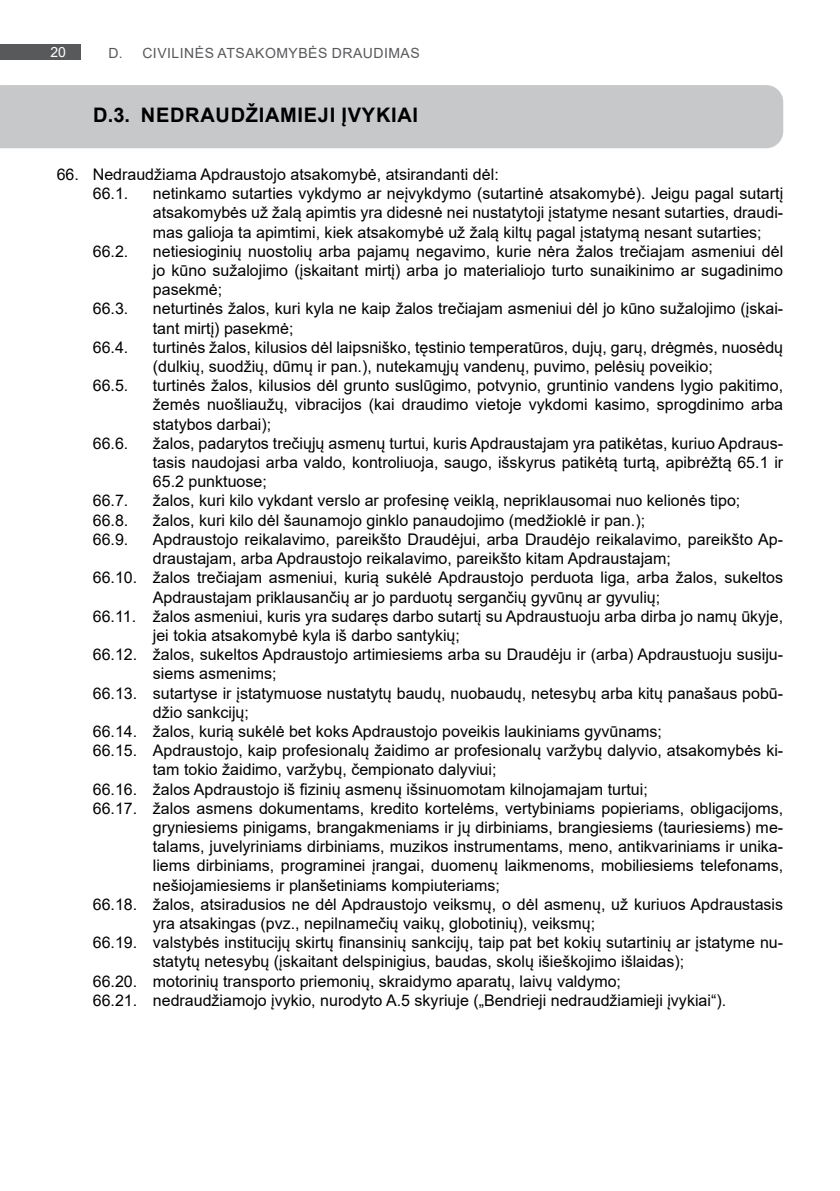
<style>
.page{position:relative;width:840px;height:1191px;background:#fff}
.page>*{position:absolute;margin:0;border:0;box-sizing:border-box;transform-origin:0 0}
.t1{font:700 20px "Arial";letter-spacing:.035em;color:#000}
.t2{font:16px/19.2px "Arial";color:#000;text-align:justify}
.t3{font:14px "Arial";letter-spacing:.035em;color:#58595b}
.t4{font:14px "Arial";color:#fff}
</style>
<div class="page">
<div style="left:0;top:44px;width:80px;height:16px;background:#58595b"></div>
<div style="left:0;top:85px;width:782px;height:63px;background:#c7c8ca"></div>
<p class="t4" style="left:50px;top:43px;width:17px">20</p>
<p class="t3" style="left:108px;top:44px;width:313px">D. CIVILINĖS ATSAKOMYBĖS DRAUDIMAS</p>
<p class="t1" style="left:93px;top:101px;width:326px">D.3. NEDRAUDŽIAMIEJI ĮVYKIAI</p>
<p class="t2" style="left:93px;top:165px;width:407px;text-indent:-36px">66. Nedraudžiama Apdraustojo atsakomybė, atsirandanti dėl:<br>66.1.</p>
<p class="t2" style="left:153px;top:184px;width:631px">netinkamo sutarties vykdymo ar neįvykdymo (sutartinė atsakomybė). Jeigu pagal sutartį atsakomybės už žalą apimtis yra didesnė nei nustatytoji įstatyme nesant sutarties, draudi&shy;mas galioja ta apimtimi, kiek atsakomybė už žalą kiltų pagal įstatymą nesant sutarties;</p>
<p class="t2" style="left:93px;top:241px;width:37px">66.2.</p>
<p class="t2" style="left:153px;top:241px;width:631px">netiesioginių nuostolių arba pajamų negavimo, kurie nėra žalos trečiajam asmeniui dėl jo kūno sužalojimo (įskaitant mirtį) arba jo materialiojo turto sunaikinimo ar sugadinimo pasekmė;</p>
<p class="t2" style="left:93px;top:299px;width:37px">66.3.</p>
<p class="t2" style="left:153px;top:299px;width:631px">neturtinės žalos, kuri kyla ne kaip žalos trečiajam asmeniui dėl jo kūno sužalojimo (įskai&shy;tant mirtį) pasekmė;</p>
<p class="t2" style="left:93px;top:337px;width:37px">66.4.</p>
<p class="t2" style="left:153px;top:337px;width:631px">turtinės žalos, kilusios dėl laipsniško, tęstinio temperatūros, dujų, garų, drėgmės, nuosėdų (dulkių, suodžių, dūmų ir pan.), nutekamųjų vandenų, puvimo, pelėsių poveikio;</p>
<p class="t2" style="left:93px;top:376px;width:37px">66.5.</p>
<p class="t2" style="left:153px;top:376px;width:631px">turtinės žalos, kilusios dėl grunto suslūgimo, potvynio, gruntinio vandens lygio pakitimo, žemės nuošliaužų, vibracijos (kai draudimo vietoje vykdomi kasimo, sprogdinimo arba statybos darbai);</p>
<p class="t2" style="left:93px;top:433px;width:37px">66.6.</p>
<p class="t2" style="left:153px;top:433px;width:631px">žalos, padarytos trečiųjų asmenų turtui, kuris Apdraustajam yra patikėtas, kuriuo Apdraus&shy;tasis naudojasi arba valdo, kontroliuoja, saugo, išskyrus patikėtą turtą, apibrėžtą 65.1 ir 65.2 punktuose;</p>
<p class="t2" style="left:93px;top:491px;width:37px">66.7.</p>
<p class="t2" style="left:153px;top:491px;width:588px">žalos, kuri kilo vykdant verslo ar profesinę veiklą, nepriklausomai nuo kelionės tipo;</p>
<p class="t2" style="left:93px;top:510px;width:37px">66.8.</p>
<p class="t2" style="left:153px;top:510px;width:493px">žalos, kuri kilo dėl šaunamojo ginklo panaudojimo (medžioklė ir pan.);</p>
<p class="t2" style="left:93px;top:529px;width:37px">66.9.</p>
<p class="t2" style="left:153px;top:529px;width:631px">Apdraustojo reikalavimo, pareikšto Draudėjui, arba Draudėjo reikalavimo, pareikšto Ap-</p>
<p class="t2" style="left:153px;top:549px;width:519px">draustajam, arba Apdraustojo reikalavimo, pareikšto kitam Apdraustajam;</p>
<p class="t2" style="left:93px;top:568px;width:691px">66.10. žalos trečiajam asmeniui, kurią sukėlė Apdraustojo perduota liga, arba žalos, sukeltos</p>
<p class="t2" style="left:153px;top:587px;width:508px">Apdraustajam priklausančių ar jo parduotų sergančių gyvūnų ar gyvulių;</p>
<p class="t2" style="left:93px;top:606px;width:691px">66.11. žalos asmeniui, kuris yra sudaręs darbo sutartį su Apdraustuoju arba dirba jo namų ūkyje,</p>
<p class="t2" style="left:153px;top:625px;width:308px">jei tokia atsakomybė kyla iš darbo santykių;</p>
<p class="t2" style="left:93px;top:645px;width:691px">66.12. žalos, sukeltos Apdraustojo artimiesiems arba su Draudėju ir (arba) Apdraustuoju susiju-</p>
<p class="t2" style="left:153px;top:664px;width:125px">siems asmenims;</p>
<p class="t2" style="left:93px;top:683px;width:691px">66.13. sutartyse ir įstatymuose nustatytų baudų, nuobaudų, netesybų arba kitų panašaus pobū-</p>
<p class="t2" style="left:153px;top:702px;width:98px">džio sankcijų;</p>
<p class="t2" style="left:93px;top:721px;width:570px">66.14. žalos, kurią sukėlė bet koks Apdraustojo poveikis laukiniams gyvūnams;</p>
<p class="t2" style="left:93px;top:741px;width:691px">66.15. Apdraustojo, kaip profesionalų žaidimo ar profesionalų varžybų dalyvio, atsakomybės ki-</p>
<p class="t2" style="left:153px;top:760px;width:345px">tam tokio žaidimo, varžybų, čempionato dalyviui;</p>
<p class="t2" style="left:93px;top:779px;width:556px">66.16. žalos Apdraustojo iš fizinių asmenų išsinuomotam kilnojamajam turtui;</p>
<p class="t2" style="left:93px;top:798px;width:691px">66.17. žalos asmens dokumentams, kredito kortelėms, vertybiniams popieriams, obligacijoms,</p>
<p class="t2" style="left:153px;top:817px;width:631px">gryniesiems pinigams, brangakmeniams ir jų dirbiniams, brangiesiems (tauriesiems) me-</p>
<p class="t2" style="left:153px;top:837px;width:631px">talams, juvelyriniams dirbiniams, muzikos instrumentams, meno, antikvariniams ir unika-</p>
<p class="t2" style="left:153px;top:856px;width:631px">liems dirbiniams, programinei įrangai, duomenų laikmenoms, mobiliesiems telefonams,</p>
<p class="t2" style="left:153px;top:875px;width:348px">nešiojamiesiems ir planšetiniams kompiuteriams;</p>
<p class="t2" style="left:93px;top:894px;width:691px">66.18. žalos, atsiradusios ne dėl Apdraustojo veiksmų, o dėl asmenų, už kuriuos Apdraustasis</p>
<p class="t2" style="left:153px;top:913px;width:443px">yra atsakingas (pvz., nepilnamečių vaikų, globotinių), veiksmų;</p>
<p class="t2" style="left:93px;top:933px;width:691px">66.19. valstybės institucijų skirtų finansinių sankcijų, taip pat bet kokių sutartinių ar įstatyme nu-</p>
<p class="t2" style="left:153px;top:952px;width:532px">statytų netesybų (įskaitant delspinigius, baudas, skolų išieškojimo išlaidas);</p>
<p class="t2" style="left:93px;top:971px;width:529px">66.20. motorinių transporto priemonių, skraidymo aparatų, laivų valdymo;</p>
<p class="t2" style="left:93px;top:990px;width:634px">66.21. nedraudžiamojo įvykio, nurodyto A.5 skyriuje („Bendrieji nedraudžiamieji įvykiai“).</p>
</div>
